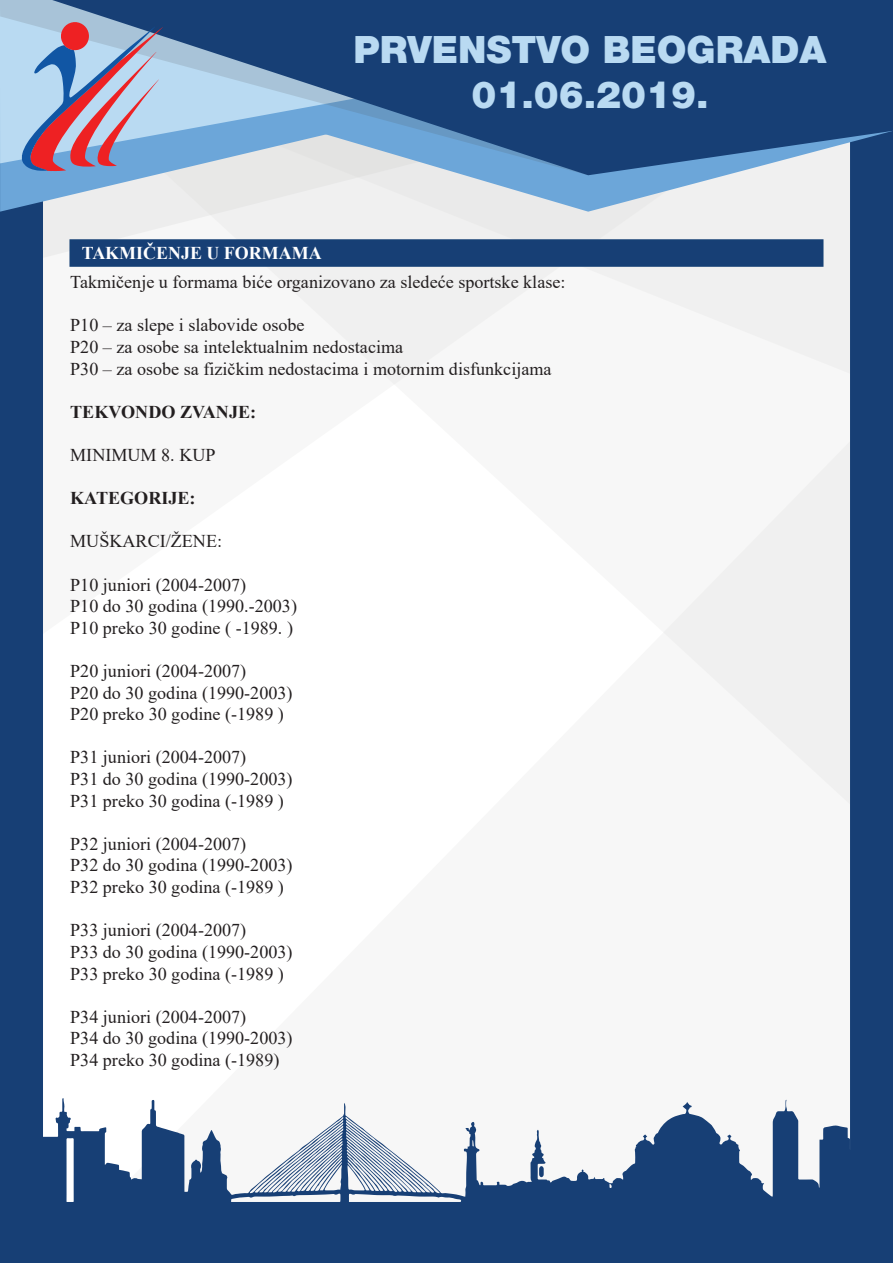
<style>
.page{position:relative;width:893px;height:1263px;background:#173f75}
.page>*{position:absolute;margin:0;border:0;box-sizing:border-box;transform-origin:0 0}
.t1{font:900 37.5px/45px "Helvetica Neue LT Com";color:#b9daf2;text-align:center}
.t2{font:18px/21.6px "Times New Roman";color:#231f20}
.t3{font:700 18px "Times New Roman";color:#231f20}
.t4{font:700 18px "Times New Roman";color:#fff}
</style>
<div class="page">
<div style="left:43px;top:804px;width:64px;height:294px;background:#fff"></div>
<div style="left:107px;top:804px;width:743px;height:294px;background:#f7f7f7"></div>
<div style="left:43px;top:374px;width:807px;height:430px;background:#f7f7f7"></div>
<svg style="left:43px;top:212px;width:807px;height:162px;background:#f3f3f3"></svg>
<svg style="left:0;top:175px;width:850px;height:37px;background:#cbdae6"></svg>
<svg style="left:0;top:0;width:52px;height:175px;background:#adcfe9"></svg>
<svg style="left:52px;top:0;width:840px;height:175px"></svg>
<svg style="left:22px;top:22px;width:141px;height:149px;background:#a69eba"></svg>
<svg style="left:43px;top:1098px;width:807px;height:104px;fill:#f7f7f7"></svg>
<svg style="left:539px;top:1166px;width:5px;height:11px"></svg>
<div style="left:69px;top:239px;width:754px;height:28px;background:#173f75;border:2px solid #154075"></div>
<h1 class="t1" style="left:354px;top:27px;width:474px">PRVENSTVO BEOGRADA<br>01.06.2019.</h1>
<p class="t4" style="left:82px;top:240px;width:241px">TAKMIČENJE U FORMAMA</p>
<p class="t2" style="left:70px;top:271px;width:497px">Takmičenje u formama biće organizovano za sledeće sportske klase:</p>
<p class="t2" style="left:70px;top:314px;width:483px">P10 – za slepe i slabovide osobe<br>P20 – za osobe sa intelektualnim nedostacima<br>P30 – za osobe sa fizičkim nedostacima i motornim disfunkcijama</p>
<p class="t3" style="left:70px;top:399px;width:187px">TEKVONDO ZVANJE:</p>
<p class="t2" style="left:70px;top:444px;width:147px">MINIMUM 8. KUP</p>
<p class="t3" style="left:70px;top:485px;width:127px">KATEGORIJE:</p>
<p class="t2" style="left:70px;top:530px;width:153px">MUŠKARCI/ŽENE:</p>
<p class="t2" style="left:70px;top:573px;width:228px">P10 juniori (2004-2007)<br>P10 do 30 godina (1990.-2003)<br>P10 preko 30 godine ( -1989. )</p>
<p class="t2" style="left:70px;top:660px;width:224px">P20 juniori (2004-2007)<br>P20 do 30 godina (1990-2003)<br>P20 preko 30 godine (-1989 )</p>
<p class="t2" style="left:70px;top:746px;width:224px">P31 juniori (2004-2007)<br>P31 do 30 godina (1990-2003)<br>P31 preko 30 godina (-1989 )</p>
<p class="t2" style="left:70px;top:832px;width:224px">P32 juniori (2004-2007)<br>P32 do 30 godina (1990-2003)<br>P32 preko 30 godina (-1989 )</p>
<p class="t2" style="left:70px;top:919px;width:224px">P33 juniori (2004-2007)<br>P33 do 30 godina (1990-2003)<br>P33 preko 30 godina (-1989 )</p>
<p class="t2" style="left:70px;top:1005px;width:224px">P34 juniori (2004-2007)<br>P34 do 30 godina (1990-2003)<br>P34 preko 30 godina (-1989)</p>
</div>
